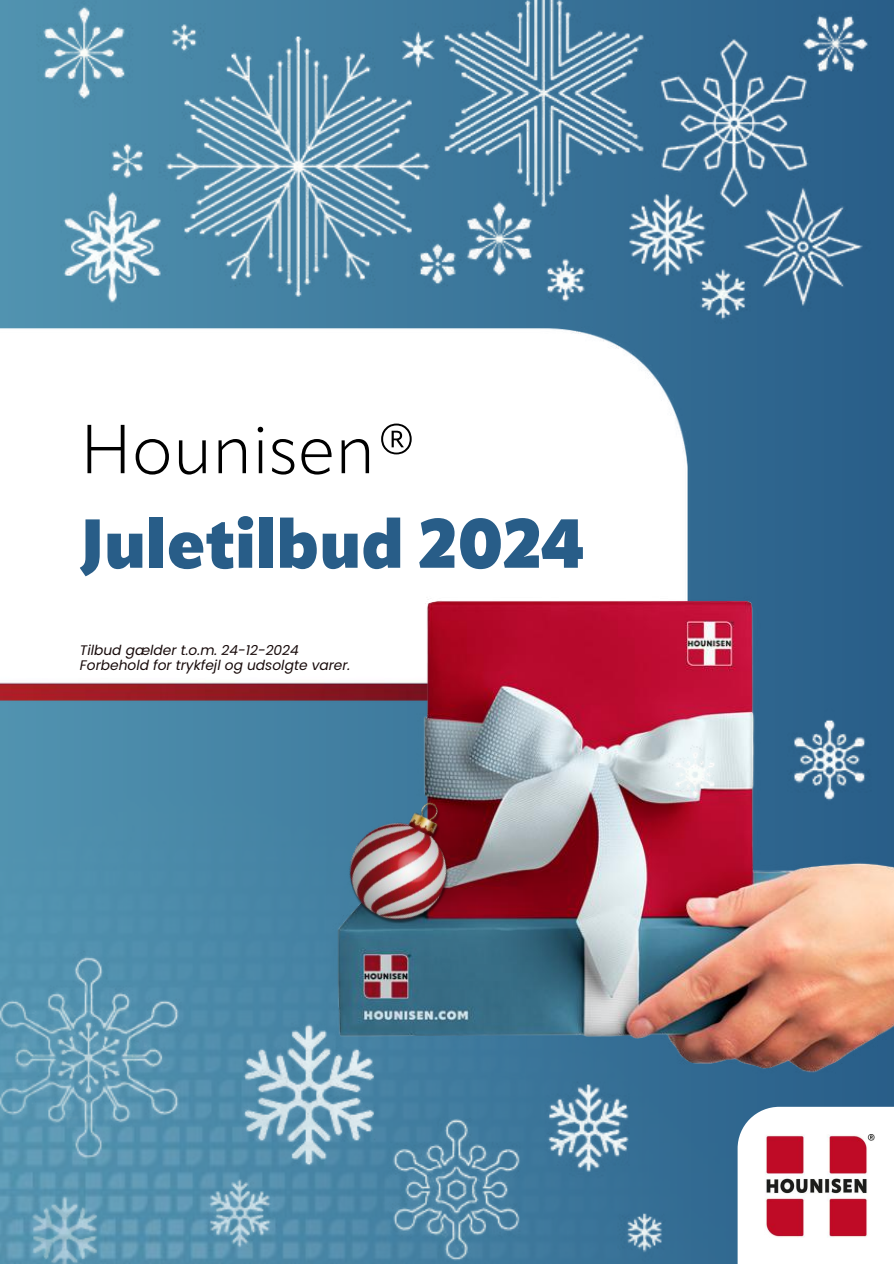
<style>
.page{position:relative;width:894px;height:1264px;background:#fff}
.page>*{position:absolute;margin:0;border:0;box-sizing:border-box;transform-origin:0 0}
.t1{font:900 68.25px "Apparat";color:#285d88}
.t2{font:300 68.25px "Apparat";color:#000}
.t3{font:italic 13.8px/14.7px "Poppins";color:#170a0a}
</style>
<div class="page">
<img style="left:0;top:0;width:893px;height:1263px">
<img style="left:0;top:718px;width:737px;height:545px">
<img style="left:332px;top:782px;width:145px;height:160px">
<h1 class="t2" style="left:80px;top:421px;width:338px">Hounisen®</h1>
<h1 class="t1" style="left:80px;top:516px;width:505px">Juletilbud 2024</h1>
<p class="t3" style="left:80px;top:643px;width:272px">Tilbud gælder t.o.m. 24-12-2024<br>Forbehold for trykfejl og udsolgte varer.</p>
</div>
